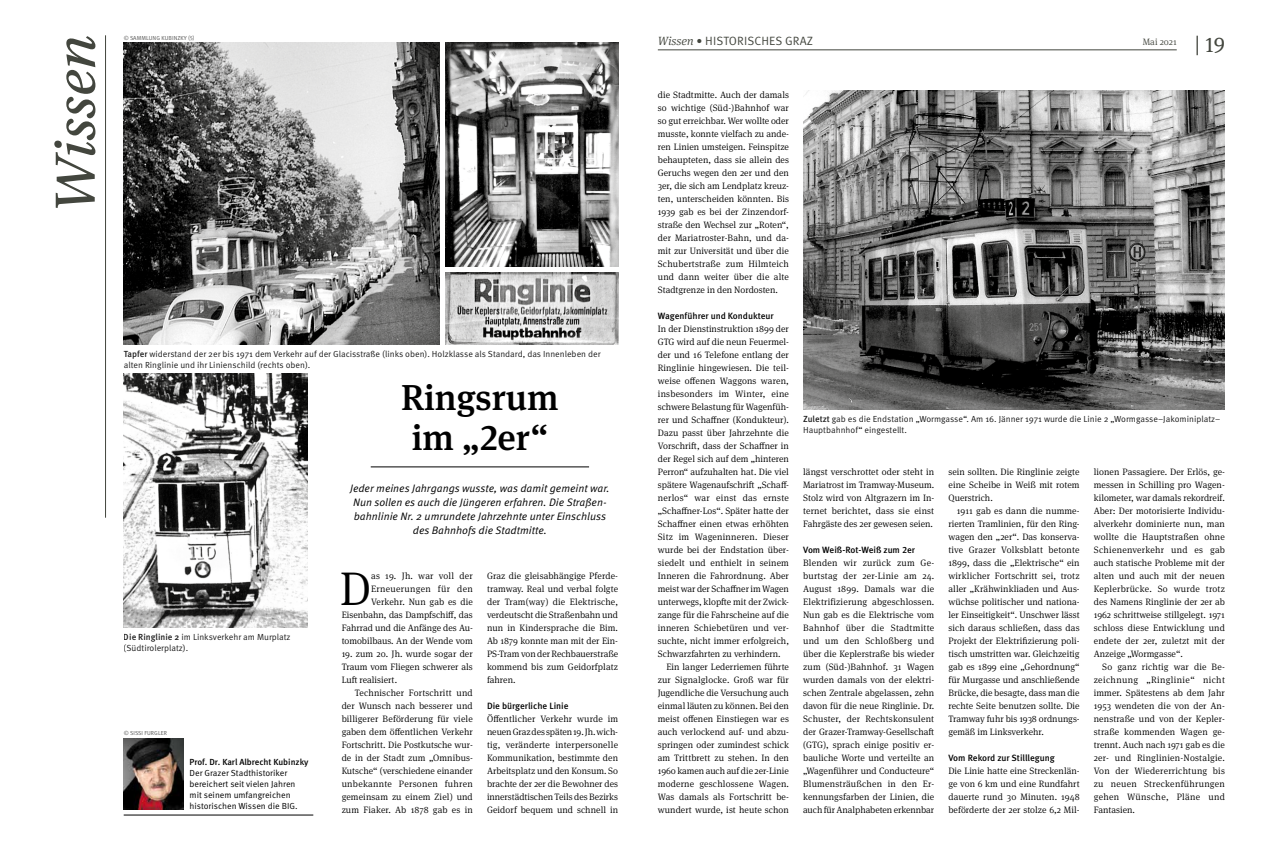
<style>
.page{position:relative;width:1276px;height:851px;background:#fff}
.page>*{position:absolute;margin:0;border:0;box-sizing:border-box;transform-origin:0 0}
.Kapitelaufschlag_The{font:60px "Utopia Std Capt It";letter-spacing:-.01em;color:#43463e}
.Fließtext_9_3_13_Ini{font:300 47.4px "Meta Serif Pro";color:#000}
.Überschrift_36_40{font:500 36px/40px "Meta Serif Pro";color:#000}
.t1{font:21.4px "Meta Serif Pro";color:#43463e}
.t2{font:12px "Meta Pro Norm";letter-spacing:.01em;color:#43463e}
.Vorspann_10_8_14_Met{font:10.8px/14px "Meta Pro Norm Ita";color:#000;text-align:center}
.Fließtext_9_3_13{font:300 9.3px/13px "Meta Serif Pro";letter-spacing:.005em;color:#000;text-align:justify}
.Fließtext_9_3_13_Ein{font:300 9.3px/13px "Meta Serif Pro";letter-spacing:.005em;color:#000;text-align:justify}
.Fließtext_9_3_13_Ini-2{font:300 9.3px/13px "Meta Serif Pro";color:#000;text-align:right}
.t3{font:300 9.3px "Meta Serif Pro";color:#43463e}
.Fließtext_Zwischenüb{font:500 9.1px "Meta Pro";color:#000}
.Infobox__Fließtext_M{font:8.8px/11px "Meta Pro Norm";color:#000}
.t4{font:5.8px "Meta Pro Norm";letter-spacing:.01em;color:#575756}
.s1{font-family:"Meta Pro";font-weight:500}
.s2{font-family:"Meta Serif Pro";font-weight:300;font-style:italic}
</style>
<div class="page">
<hr style="left:658px;top:50px;width:518px;height:1px;background:#43463e">
<hr style="left:105px;top:35px;width:1px;height:482px;background:#43463e">
<hr style="left:124px;top:814px;width:189px;height:1px;background:#000">
<img style="left:124px;top:43px;width:315px;height:302px">
<img style="left:803px;top:91px;width:422px;height:319px">
<hr style="left:371px;top:466px;width:218px;height:1px;background:#000">
<img style="left:124px;top:738px;width:60px;height:71px">
<img style="left:445px;top:43px;width:173px;height:224px">
<img style="left:445px;top:272px;width:173px;height:73px">
<img style="left:124px;top:373px;width:184px;height:254px">
<p class="Kapitelaufschlag_The" style="left:42px;top:214px;width:180px;rotate:-90deg">Wissen</p>
<p class="t4" style="left:124px;top:33px;width:73px">© SAMMLUNG KUBINZKY (5)</p>
<p class="Infobox__Fließtext_M" style="left:124px;top:348px;width:478px;line-height:10.6px"><span class="s1">Tapfer</span> widerstand der 2er bis 1971 dem Verkehr auf der Glacisstraße (links oben). Holzklasse als Standard, das Innenleben der alten Ringlinie und ihr Linienschild (rechts oben).</p>
<p class="Infobox__Fließtext_M" style="left:124px;top:631px;width:168px;line-height:10.6px"><span class="s1">Die Ringlinie 2</span> im Linksverkehr am Murplatz (Südtirolerplatz).</p>
<p class="t4" style="left:124px;top:729px;width:45px">© SISSI FURGLER</p>
<p class="Infobox__Fließtext_M" style="left:189px;top:756px;width:120px"><span class="s1">Prof. Dr. Karl Albrecht Kubinzky<br></span>Der Grazer Stadthistoriker bereichert seit vielen Jahren mit seinem umfangreichen historischen Wissen die BIG.</p>
<p class="Überschrift_36_40" style="left:401px;top:374px;width:159px">Ringsrum im „2er“</p>
<p class="Vorspann_10_8_14_Met" style="left:350px;top:480px;width:261px">Jeder meines Jahrgangs wusste, was damit gemeint war.<br>Nun sollen es auch die Jüngeren erfahren. Die Straßen&shy;bahnlinie Nr. 2 umrundete Jahrzehnte unter Einschluss des Bahnhofs die Stadtmitte.</p>
<p class="Fließtext_9_3_13_Ini" style="left:340px;top:554px;width:33px">D</p>
<p class="Fließtext_9_3_13_Ini-2" style="left:342px;top:568px;width:133px">as 19. Jh. war voll der<br>Erneuerungen für den<br>Verkehr. Nun gab es die<br>Eisenbahn, das Dampfschiff, das<br>Fahrrad und die Anfänge des Au&shy;tomobilbaus. An der Wende vom</p>
<p class="Fließtext_9_3_13_Ini-2" style="left:342px;top:646px;width:133px;text-align:justify">19. zum 20. Jh. wurde sogar der Traum vom Fliegen schwerer als Luft realisiert.</p>
<p class="Fließtext_9_3_13_Ein" style="left:342px;top:685px;width:133px;text-indent:13px">Technischer Fortschritt und der Wunsch nach besserer und billigerer Beförderung für viele gaben dem öffentlichen Verkehr Fortschritt. Die Postkutsche wur&shy;de in der Stadt zum „Omnibus-Kutsche“ (verschiedene einander unbekannte Personen fuhren gemeinsam zu einem Ziel) und zum Fiaker. Ab 1878 gab es in</p>
<p class="Fließtext_9_3_13_Ein" style="left:487px;top:568px;width:133px">Graz die gleisabhängige Pferde&shy;tramway. Real und verbal folgte der Tram(way) die Elektrische, verdeutscht die Straßenbahn und nun in Kindersprache die Bim.<br>Ab 1879 konnte man mit der Ein-PS-Tram von der Rechbauerstraße kommend bis zum Geidorfplatz fahren.</p>
<p class="Fließtext_Zwischenüb" style="left:487px;top:698px;width:83px">Die bürgerliche Linie</p>
<p class="Fließtext_9_3_13" style="left:487px;top:711px;width:133px">Öffentlicher Verkehr wurde im neuen Graz des späten 19. Jh. wich&shy;tig, veränderte interpersonelle Kommunikation, bestimmte den Arbeitsplatz und den Konsum. So brachte der 2er die Bewohner des innerstädtischen Teils des Bezirks Geidorf bequem und schnell in</p>
<p class="t2" style="left:658px;top:31px;width:157px"><span class="s2">Wissen •</span> HISTORISCHES GRAZ</p>
<h3 class="t1" style="left:1195px;top:29px;width:31px">| 19</h3>
<p class="t3" style="left:1142px;top:35px;width:35px">Mai 2021</p>
<p class="Fließtext_9_3_13" style="left:658px;top:87px;width:133px">die Stadtmitte. Auch der damals so wichtige (Süd-)Bahnhof war so gut erreichbar. Wer wollte oder musste, konnte vielfach zu ande&shy;ren Linien umsteigen. Feinspitze behaupteten, dass sie allein des Geruchs wegen den 2er und den 3er, die sich am Lendplatz kreuz&shy;ten, unterscheiden könnten. Bis 1939 gab es bei der Zinzendorf&shy;straße den Wechsel zur „Roten“, der Mariatroster-Bahn, und da&shy;mit zur Universität und über die Schubertstraße zum Hilmteich und dann weiter über die alte Stadtgrenze in den Nordosten.</p>
<p class="Fließtext_Zwischenüb" style="left:658px;top:308px;width:117px">Wagenführer und Kondukteur</p>
<p class="Fließtext_9_3_13" style="left:658px;top:321px;width:133px">In der Dienstinstruktion 1899 der GTG wird auf die neun Feuermel&shy;der und 16 Telefone entlang der Ringlinie hingewiesen. Die teil&shy;weise offenen Waggons waren, insbesonders im Winter, eine schwere Belastung für Wagenfüh&shy;rer und Schaffner (Kondukteur).<br>Dazu passt über Jahrzehnte die Vorschrift, dass der Schaffner in der Regel sich auf dem „hinteren Perron“ aufzuhalten hat. Die viel spätere Wagenaufschrift „Schaff&shy;nerlos“ war einst das ernste „Schaffner-Los“. Später hatte der Schaffner einen etwas erhöhten Sitz im Wageninneren. Dieser wurde bei der Endstation über&shy;siedelt und enthielt in seinem Inneren die Fahrordnung. Aber meist war der Schaffner im Wagen unterwegs, klopfte mit der Zwick&shy;zange für die Fahrscheine auf die inneren Schiebetüren und ver&shy;suchte, nicht immer erfolgreich, Schwarzfahrten zu verhindern.</p>
<p class="Fließtext_9_3_13_Ein" style="left:658px;top:659px;width:133px;text-indent:9px">Ein langer Lederriemen führte zur Signalglocke. Groß war für Jugendliche die Versuchung auch einmal läuten zu können. Bei den meist offenen Einstiegen war es auch verlockend auf- und abzu&shy;springen oder zumindest schick am Trittbrett zu stehen. In den 1960 kamen auch auf die 2er-Linie moderne geschlossene Wagen.<br>Was damals als Fortschritt be&shy;wundert wurde, ist heute schon</p>
<p class="Infobox__Fließtext_M" style="left:803px;top:413px;width:419px;line-height:10.6px"><span class="s1">Zuletzt</span> gab es die Endstation „Wormgasse“. Am 16. Jänner 1971 wurde die Linie 2 „Wormgasse–Jakominiplatz–<br>Hauptbahnhof“ eingestellt.</p>
<p class="Fließtext_9_3_13_Ein" style="left:803px;top:465px;width:133px">längst verschrottet oder steht in Mariatrost im Tramway-Museum.<br>Stolz wird von Altgrazern im In&shy;ternet berichtet, dass sie einst Fahrgäste des 2er gewesen seien.</p>
<p class="Fließtext_Zwischenüb" style="left:803px;top:542px;width:113px">Vom Weiß-Rot-Weiß zum 2er</p>
<p class="Fließtext_9_3_13" style="left:803px;top:555px;width:133px">Blenden wir zurück zum Ge&shy;burtstag der 2er-Linie am 24.<br>August 1899. Damals war die Elektrifizierung abgeschlossen.<br>Nun gab es die Elektrische vom Bahnhof über die Stadtmitte und um den Schloßberg und über die Keplerstraße bis wieder zum (Süd-)Bahnhof. 31 Wagen wurden damals von der elektri&shy;schen Zentrale abgelassen, zehn davon für die neue Ringlinie. Dr.<br>Schuster, der Rechtskonsulent der Grazer-Tramway-Gesellschaft (GTG), sprach einige positiv er&shy;bauliche Worte und verteilte an „Wagenführer und Conducteure“ Blumensträußchen in den Er&shy;kennungsfarben der Linien, die auch für Analphabeten erkennbar</p>
<p class="Fließtext_9_3_13" style="left:948px;top:464px;width:133px">sein sollten. Die Ringlinie zeigte eine Scheibe in Weiß mit rotem Querstrich.</p>
<p class="Fließtext_9_3_13_Ein" style="left:948px;top:503px;width:133px;text-indent:9px">1911 gab es dann die numme&shy;rierten Tramlinien, für den Ring&shy;wagen den „2er“. Das konserva&shy;tive Grazer Volksblatt betonte 1899, dass die „Elektrische“ ein wirklicher Fortschritt sei, trotz aller „Krähwinkliaden und Aus&shy;wüchse politischer und nationa&shy;ler Einseitigkeit“. Unschwer lässt sich daraus schließen, dass das Projekt der Elektrifizierung poli&shy;tisch umstritten war. Gleichzeitig gab es 1899 eine „Gehordnung“ für Murgasse und anschließende Brücke, die besagte, dass man die rechte Seite benutzen sollte. Die Tramway fuhr bis 1938 ordnungs&shy;gemäß im Linksverkehr.</p>
<p class="Fließtext_Zwischenüb" style="left:948px;top:750px;width:108px">Vom Rekord zur Stilllegung</p>
<p class="Fließtext_9_3_13" style="left:948px;top:763px;width:133px">Die Linie hatte eine Streckenlän&shy;ge von 6 km und eine Rundfahrt dauerte rund 30 Minuten. 1948 beförderte der 2er stolze 6,2 Mil-</p>
<p class="Fließtext_9_3_13" style="left:1093px;top:464px;width:133px">lionen Passagiere. Der Erlös, ge&shy;messen in Schilling pro Wagen&shy;kilometer, war damals rekordreif.<br>Aber: Der motorisierte Individu&shy;alverkehr dominierte nun, man wollte die Hauptstraßen ohne Schienenverkehr und es gab auch statische Probleme mit der alten und auch mit der neuen Keplerbrücke. So wurde trotz des Namens Ringlinie der 2er ab 1962 schrittweise stillgelegt. 1971 schloss diese Entwicklung und endete der 2er, zuletzt mit der Anzeige „Wormgasse“.</p>
<p class="Fließtext_9_3_13_Ein" style="left:1093px;top:659px;width:133px;text-indent:9px">So ganz richtig war die Be&shy;zeichnung „Ringlinie“ nicht immer. Spätestens ab dem Jahr 1953 wendeten die von der An&shy;nenstraße und von der Kepler&shy;straße kommenden Wagen ge&shy;trennt. Auch nach 1971 gab es die 2er- und Ringlinien-Nostalgie.<br>Von der Wiedererrichtung bis zu neuen Streckenführungen gehen Wünsche, Pläne und Fantasien.</p>
</div>
